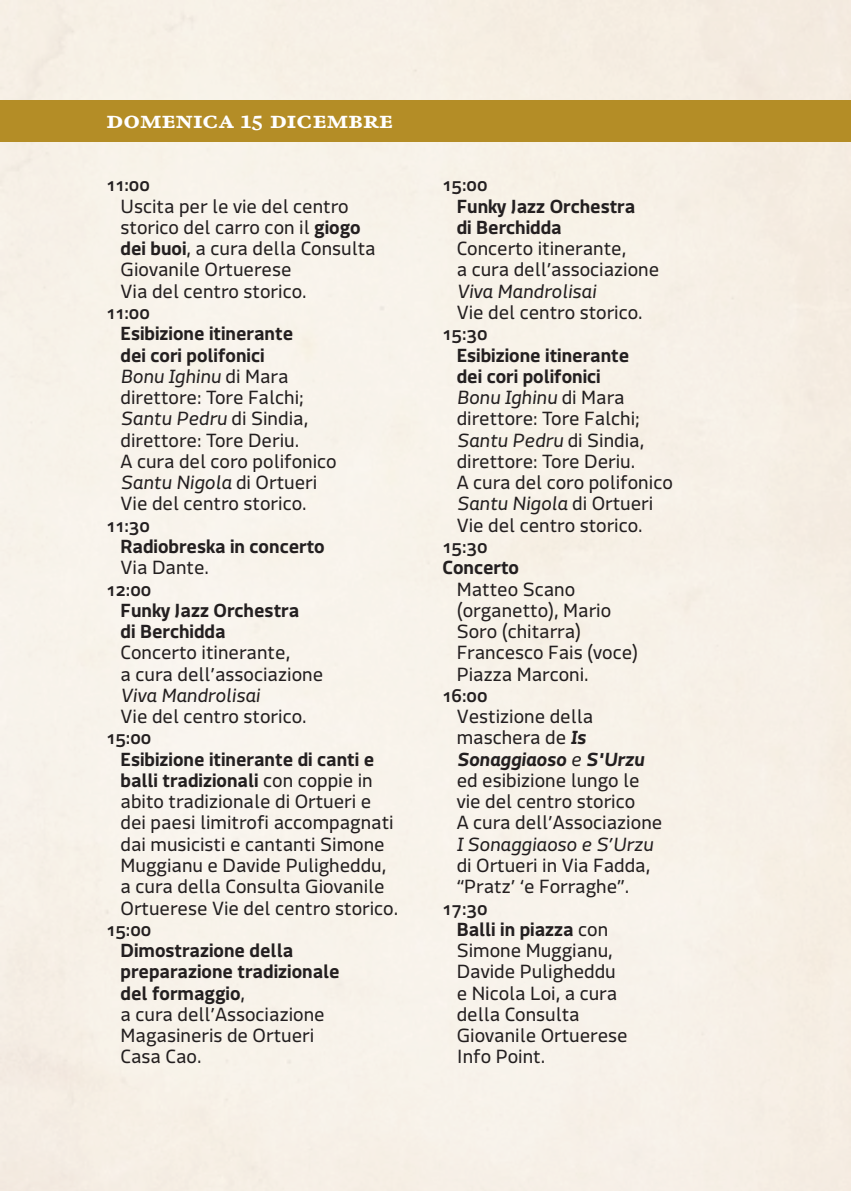
<style>
.page{position:relative;width:851px;height:1191px;background:#fff}
.page>*{position:absolute;margin:0;border:0;box-sizing:border-box;transform-origin:0 0}
.Normale{font:700 26px "Garalda";color:#fff}
.Default{font:20px/21.2px "Macho Modular";color:#231f20}
.Default-2{font:700 20px/21.2px "Macho Modular";color:#231f20}
.Default-3{font:italic 20px "Macho Modular";color:#231f20}
.Default-4{font:500 20px "Macho Modular";color:#231f20}
.s1{font-weight:700}
.s2{font-style:normal}
.s3{font-style:italic}
.s4{font-weight:400}
.s5{font-weight:700;font-style:italic}
</style>
<div class="page">
<div style="left:0;top:0;width:850px;height:1191px;background:#f7f2e9"></div>
<div style="left:0;top:101px;width:850px;height:41px;background:#b48d26"></div>
<p class="Normale" style="left:107px;top:102px;width:288px">domenica 15 dicembre</p>
<p class="Default-4" style="left:106px;top:173px;width:45px">11:00</p>
<p class="Default" style="left:120px;top:195px;width:256px">Uscita per le vie del centro storico del carro con il <span class="s1">giogo dei buoi</span>, a cura della Consulta<br>Giovanile Ortuerese</p>
<p class="Default" style="left:120px;top:280px;width:188px">Via del centro storico.</p>
<p class="Default-4" style="left:106px;top:300px;width:45px">11:00</p>
<p class="Default-2" style="left:120px;top:323px;width:174px">Esibizione itinerante dei cori polifonici</p>
<p class="Default-3" style="left:120px;top:364px;width:169px">Bonu Ighinu <span class="s2">di Mara</span></p>
<p class="Default" style="left:120px;top:386px;width:184px">direttore: Tore Falchi;</p>
<p class="Default-3" style="left:120px;top:407px;width:189px">Santu Pedru <span class="s2">di Sindia,</span></p>
<p class="Default" style="left:120px;top:429px;width:180px">direttore: Tore Deriu.</p>
<p class="Default" style="left:120px;top:450px;width:217px">A cura del coro polifonico<br><span class="s3">Santu Nigola</span> di Ortueri<br>Vie del centro storico.</p>
<p class="Default-4" style="left:106px;top:513px;width:45px">11:30</p>
<p class="Default-2" style="left:120px;top:535px;width:205px">Radiobreska in concerto</p>
<p class="Default" style="left:120px;top:557px;width:90px">Via Dante.</p>
<p class="Default-4" style="left:106px;top:577px;width:46px">12:00</p>
<p class="Default-2" style="left:120px;top:599px;width:180px">Funky Jazz Orchestra</p>
<p class="Default-2" style="left:120px;top:620px;width:106px">di Berchidda</p>
<p class="Default" style="left:120px;top:642px;width:171px">Concerto itinerante,</p>
<p class="Default" style="left:120px;top:663px;width:204px">a cura dell’associazione<br><span class="s3">Viva Mandrolisai</span></p>
<p class="Default" style="left:120px;top:705px;width:188px">Vie del centro storico.</p>
<p class="Default-4" style="left:106px;top:725px;width:46px">15:00</p>
<p class="Default" style="left:120px;top:748px;width:279px"><span class="s1">Esibizione itinerante di canti e balli tradizionali</span> con coppie in abito tradizionale di Ortueri e dei paesi limitrofi accompagnati dai musicisti e cantanti Simone<br>Muggianu e Davide Puligheddu, a cura della Consulta Giovanile<br>Ortuerese Vie del centro storico.</p>
<p class="Default-4" style="left:106px;top:917px;width:46px">15:00</p>
<p class="Default-2" style="left:120px;top:939px;width:221px">Dimostrazione della preparazione tradizionale del formaggio<span class="s4">,</span></p>
<p class="Default" style="left:120px;top:1003px;width:205px">a cura dell’Associazione<br>Magasineris de Ortueri</p>
<p class="Default" style="left:120px;top:1045px;width:82px">Casa Cao.</p>
<p class="Default-4" style="left:442px;top:173px;width:46px">15:00</p>
<p class="Default-2" style="left:456px;top:195px;width:180px">Funky Jazz Orchestra di Berchidda</p>
<p class="Default" style="left:456px;top:238px;width:171px">Concerto itinerante,</p>
<p class="Default" style="left:456px;top:259px;width:204px">a cura dell’associazione<br><span class="s3">Viva Mandrolisai</span></p>
<p class="Default" style="left:456px;top:301px;width:188px">Vie del centro storico.</p>
<p class="Default-4" style="left:442px;top:322px;width:46px">15:30</p>
<p class="Default-2" style="left:456px;top:344px;width:174px">Esibizione itinerante dei cori polifonici</p>
<p class="Default-3" style="left:456px;top:385px;width:169px">Bonu Ighinu <span class="s2">di Mara</span></p>
<p class="Default" style="left:456px;top:408px;width:184px">direttore: Tore Falchi;</p>
<p class="Default-3" style="left:456px;top:428px;width:189px">Santu Pedru <span class="s2">di Sindia,</span></p>
<p class="Default" style="left:456px;top:450px;width:180px">direttore: Tore Deriu.</p>
<p class="Default" style="left:456px;top:471px;width:217px">A cura del coro polifonico<br><span class="s3">Santu Nigola</span> di Ortueri<br>Vie del centro storico.</p>
<p class="Default-4" style="left:442px;top:534px;width:46px">15:30</p>
<p class="Default-2" style="left:442px;top:557px;width:78px">Concerto</p>
<p class="Default" style="left:456px;top:578px;width:156px">Matteo Scano (organetto), Mario<br>Soro (chitarra)</p>
<p class="Default" style="left:456px;top:642px;width:183px">Francesco Fais (voce)<br>Piazza Marconi.</p>
<p class="Default-4" style="left:442px;top:683px;width:46px">16:00</p>
<p class="Default" style="left:456px;top:705px;width:189px">Vestizione della maschera de <span class="s5">Is<br>Sonaggiaoso</span> <span class="s3">e</span> <span class="s5">S'Urzu </span>ed esibizione lungo le vie del centro storico</p>
<p class="Default" style="left:456px;top:812px;width:207px">A cura dell’Associazione</p>
<p class="Default-3" style="left:456px;top:832px;width:198px">I Sonaggiaoso e S’Urzu</p>
<p class="Default" style="left:456px;top:854px;width:195px">di Ortueri in Via Fadda, “Pratz’ ‘e Forraghe”.</p>
<p class="Default-4" style="left:442px;top:896px;width:46px">17:30</p>
<p class="Default" style="left:456px;top:918px;width:157px"><span class="s1">Balli in piazza</span> con<br>Simone Muggianu,</p>
<p class="Default" style="left:456px;top:960px;width:172px">Davide Puligheddu e Nicola Loi, a cura della Consulta<br>Giovanile Ortuerese</p>
<p class="Default" style="left:456px;top:1045px;width:90px">Info Point.</p>
</div>
